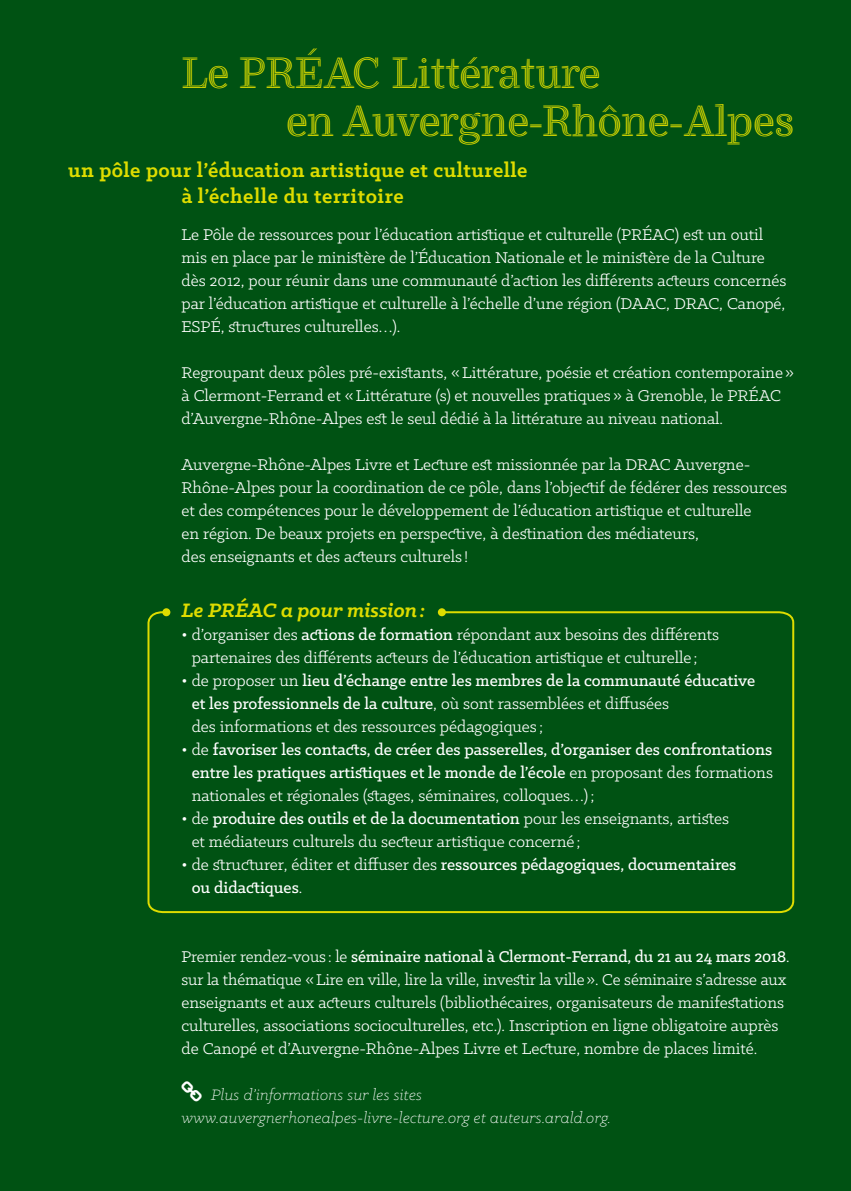
<style>
.page{position:relative;width:851px;height:1191px;background:#fff}
.page>*{position:absolute;margin:0;border:0;box-sizing:border-box;transform-origin:0 0}
.t1{font:44px/47.6px "Ryman";color:#dedc00}
.t2{font:700 22px/26.4px "Klinic Slab";letter-spacing:.02em;color:#dedc00;text-align:center}
.t3{font:italic 700 22px "Klinic Slab";color:#dedc00}
.t4{font:17.6px/23px "Klinic Slab";color:#fff}
.t5{font:500 17.6px/23px "Klinic Slab";color:#fff;text-align:justify}
.t6{font:italic 300 17px/23px "Klinic Slab";letter-spacing:.01em;color:#fff}
.s1{font-weight:500}
.s2{font-weight:400}
</style>
<div class="page">
<div style="left:0;top:0;width:850px;height:1191px;background:#005213"></div>
<svg style="left:147px;top:611px;width:648px;height:303px"></svg>
<div style="left:438px;top:608px;width:8px;height:8px;background:#dedc00;border-radius:50%"></div>
<div style="left:162px;top:608px;width:8px;height:8px;background:#dedc00;border-radius:50%"></div>
<h1 class="t1" style="left:286px;top:49px;width:509px;text-indent:-105px">Le PRÉAC Littérature<br>en Auvergne-Rhône-Alpes</h1>
<p class="t2" style="left:68px;top:156px;width:461px">un pôle pour l’éducation artistique et culturelle à l’échelle du territoire</p>
<p class="t4" style="left:181px;top:223px;width:606px">Le Pôle de ressources pour l’éducation artistique et culturelle (PRÉAC) est un outil mis en place par le ministère de l’Éducation Nationale et le ministère de la Culture dès 2012, pour réunir dans une communauté d’action les différents acteurs concernés par l’éducation artistique et culturelle à l’échelle d’une région (DAAC, DRAC, Canopé, ESPÉ, structures culturelles…).</p>
<p class="t4" style="left:181px;top:361px;width:614px">Regroupant deux pôles pré-existants, «Littérature, poésie et création contemporaine» à Clermont-Ferrand et «Littérature (s) et nouvelles pratiques» à Grenoble, le PRÉAC d’Auvergne-Rhône-Alpes est le seul dédié à la littérature au niveau national.</p>
<p class="t4" style="left:181px;top:453px;width:607px">Auvergne-Rhône-Alpes Livre et Lecture est missionnée par la DRAC Auvergne-Rhône-Alpes pour la coordination de ce pôle, dans l’objectif de fédérer des ressources et des compétences pour le développement de l’éducation artistique et culturelle<br>en région. De beaux projets en perspective, à destination des médiateurs,<br>des enseignants et des acteurs culturels!</p>
<p class="t3" style="left:181px;top:596px;width:245px">Le PRÉAC a pour mission:</p>
<p class="t4" style="left:192px;top:623px;width:528px;text-indent:-10px">• d’organiser des <span class="s1">actions de formation</span> répondant aux besoins des différents partenaires des différents acteurs de l’éducation artistique et culturelle ;</p>
<p class="t4" style="left:192px;top:669px;width:565px;text-indent:-10px">• de proposer un <span class="s1">lieu d’échange entre les membres de la communauté éducative et les professionnels de la culture</span>, où sont rassemblées et diffusées<br>des informations et des ressources pédagogiques;</p>
<p class="t5" style="left:192px;top:738px;width:582px;text-indent:-10px"><span class="s2">• de</span> favoriser les contacts, de créer des passerelles, d’organiser des confrontations entre les pratiques artistiques et le monde de l’école <span class="s2">en proposant des formations nationales et régionales (stages, séminaires, colloques…) ;</span></p>
<p class="t4" style="left:192px;top:807px;width:539px;text-indent:-10px">• de <span class="s1">produire des outils et de la documentation</span> pour les enseignants, artistes et médiateurs culturels du secteur artistique concerné ;</p>
<p class="t5" style="left:192px;top:853px;width:546px;text-indent:-10px"><span class="s2">• de structurer, éditer et diffuser des</span> ressources pédagogiques, documentaires ou didactiques<span class="s2">.</span></p>
<p class="t4" style="left:181px;top:945px;width:609px">Premier rendez-vous: le <span class="s1">séminaire national à Clermont-Ferrand, du 21 au 24 mars 2018</span>. sur la thématique «Lire en ville, lire la ville, investir la ville». Ce séminaire s’adresse aux enseignants et aux acteurs culturels (bibliothécaires, organisateurs de manifestations culturelles, associations socioculturelles, etc.). Inscription en ligne obligatoire auprès de Canopé et d’Auvergne-Rhône-Alpes Livre et Lecture, nombre de places limité.</p>
<p class="t6" style="left:181px;top:1083px;width:431px;text-indent:30px">Plus d’informations sur les sites www.auvergnerhonealpes-livre-lecture.org et auteurs.arald.org.</p>
</div>
